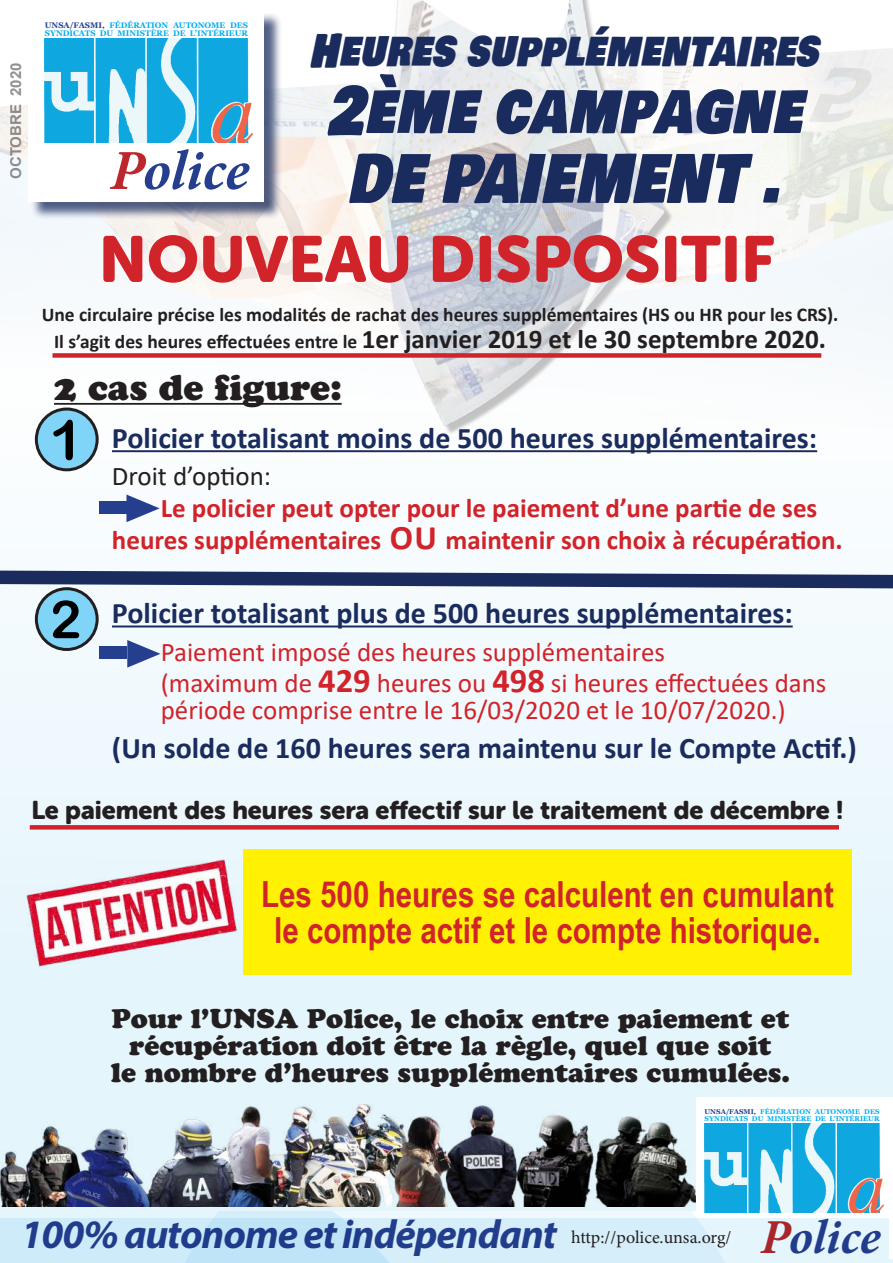
<style>
.page{position:relative;width:893px;height:1263px;background:#fff}
.page>*{position:absolute;margin:0;border:0;box-sizing:border-box;transform-origin:0 0}
.t1{font:italic 65.7px/67.5px "Bowlby One SC";color:#1a2b5d;text-align:center;scale:.8 1}
.t2{font:64.5px "Museo Sans Rounded 900";color:#d1232a}
.t3{font:italic 700 56.7px "Minion Pro";color:#253f8e}
.t4{font:55.5px "Arial Rounded MT Bold";color:#000}
.t5{font:52.5px "Arial Rounded MT Bold";color:#000}
.t6{font:italic 700 48.9px "Minion Pro";color:#253f8e}
.t7{font:italic 45px "Bowlby One SC";color:#1a2b5d;scale:.8 1}
.t8{font:italic 700 40.5px "Myriad Pro";letter-spacing:-.025em;color:#253f8e}
.t9{font:700 36px/36px "Arial Narrow";color:#d1232a;text-align:center}
.t10{font:36px "Cooper Black Std";color:#231f20}
.t11{font:700 30px "Calibri";color:#1a2b5d}
.t12{font:27px/31.5px "Calibri";color:#d1232a}
.t13{font:27px/27px "Cooper Black Std";color:#231f20;text-align:center}
.t14{font:700 27px/32.4px "Calibri";color:#d1232a}
.t15{font:27px "Calibri";color:#231f20}
.t16{font:25.5px "Museo Sans Rounded 900";color:#231f20}
.t17{font:700 19.5px/27px "Calibri";color:#231f20;text-align:center}
.t18{font:18px "Minion Pro";letter-spacing:-.005em;color:#231f20}
.t19{font:700 15px "Arial";color:#231f20}
.t20{font:700 8.1px/8.1px "Georgia Pro";color:#00aeef}
.t21{font:700 7.05px/7.1px "Georgia Pro";color:#00aeef}
.s1{color:#253f8e}
.s2{color:#bc272d}
.s3{font-size:27px}
.s4{font-size:34.5px}
.s5{font-weight:700;font-size:34.5px}
</style>
<div class="page">
<div style="left:0;top:357px;width:893px;height:638px;background:#eef8fd"></div>
<img style="left:0;top:48px;width:893px;height:599px">
<img style="left:359px;top:0;width:346px;height:464px">
<div style="left:0;top:1218px;width:893px;height:45px;background:#e5f5fc"></div>
<hr style="left:889px;top:1100px;width:4px;height:159px;background:#fff">
<div style="left:36px;top:409px;width:61px;height:61px;background:#80d4f7;border-radius:50%"></div>
<div style="left:35px;top:407px;width:64px;height:64px;border:3px solid #231f20;border-radius:50%"></div>
<img style="left:759px;top:1123px;width:124px;height:90px">
<svg style="left:0;top:1210px;width:151px;height:53px;background:#d0ecf9"></svg>
<svg style="left:151px;top:1098px;width:608px;height:165px;fill:#d5eefa"></svg>
<div style="left:31px;top:12px;width:251px;height:208px;background:#1a2b5d;opacity:.75"></div>
<div style="left:28px;top:10px;width:236px;height:191px;background:#fff"></div>
<img style="left:45px;top:38px;width:207px;height:106px">
<div style="left:0;top:1090px;width:695px;height:120px;background:#e5f5fc"></div>
<img style="left:0;top:1104px;width:695px;height:103px">
<hr style="left:54px;top:403px;width:288px;height:2px;background:#231f20">
<hr style="left:112px;top:450px;width:705px;height:2px;background:#1a2b5d">
<div style="left:99px;top:501px;width:27px;height:13px;background:#253f8e"></div>
<svg style="left:126px;top:494px;width:34px;height:28px"></svg>
<div style="left:53px;top:353px;width:768px;height:5px;background:#d1232a"></div>
<div style="left:243px;top:849px;width:608px;height:126px;background:#fff101"></div>
<div style="left:0;top:995px;width:893px;height:101px;background:#e5f5fc"></div>
<hr style="left:112px;top:625px;width:681px;height:2px;background:#1a2b5d">
<div style="left:100px;top:646px;width:27px;height:13px;background:#253f8e"></div>
<svg style="left:127px;top:640px;width:33px;height:28px"></svg>
<div style="left:36px;top:589px;width:61px;height:60px;background:#80d4f7;border-radius:50%"></div>
<div style="left:35px;top:587px;width:64px;height:64px;border:3px solid #231f20;border-radius:50%"></div>
<img style="left:26px;top:859px;width:214px;height:109px">
<svg style="left:30px;top:825px;width:809px;height:4px;background:#d1272e"></svg>
<svg style="left:0;top:564px;width:893px;height:31px"></svg>
<p class="t19" style="left:5px;top:179px;width:117px;rotate:-90deg">OCTOBRE 2020</p>
<p class="t20" style="left:45px;top:22px;width:205px"><span class="s1">UNSA/FASMI,</span> FÉDÉRATION AUTONOME DES<br>SYNDICATS DU MINISTÈRE DE L’INTÉRIEUR</p>
<h3 class="t3" style="left:110px;top:130px;width:145px"><span class="s2">P</span>olice</h3>
<h3 class="t7" style="left:309px;top:18px;width:654px">Heuressupplémentaires</h3>
<h1 class="t1" style="left:326px;top:79px;width:620px">2èmecampagne<br>DEPAIEMENT.</h1>
<h2 class="t2" style="left:99px;top:223px;width:677px">NOUVEAU DISPOSITIF</h2>
<p class="t17" style="left:42px;top:301px;width:798px">Une circulaire précise les modalités de rachat des heures supplémentaires (HS ou HR pour les CRS).<br>Il s’agit des heures effectuées entre le <span class="s3">1er janvier 2019 et le 30 septembre 2020.</span></p>
<h3 class="t10" style="left:54px;top:366px;width:289px">2 cas de figure:</h3>
<h3 class="t11" style="left:112px;top:417px;width:707px">Policier totalisant moins de 500 heures supplémentaires:</h3>
<h3 class="t15" style="left:112px;top:458px;width:161px">Droit d’option:</h3>
<h3 class="t14" style="left:112px;top:491px;width:732px;text-indent:49px">Le policier peut opter pour le paiement d’une partie de ses heures supplémentaires <span class="s4">OU</span> maintenir son choix à récupération.</h3>
<h3 class="t4" style="left:50px;top:407px;width:34px">1</h3>
<h3 class="t5" style="left:50px;top:588px;width:33px">2</h3>
<h3 class="t11" style="left:112px;top:592px;width:682px">Policier totalisant plus de 500 heures supplémentaires:</h3>
<h3 class="t12" style="left:161px;top:635px;width:667px">Paiement imposé des heures supplémentaires<br>(maximum de <span class="s5">429</span> heures ou <span class="s5">498</span> si heures effectuées dans</h3>
<h3 class="t12" style="left:161px;top:694px;width:626px">période comprise entre le 16/03/2020 et le 10/07/2020.)</h3>
<h3 class="t11" style="left:112px;top:727px;width:746px">(Un solde de 160 heures sera maintenu sur le Compte Actif.)</h3>
<h3 class="t16" style="left:31px;top:795px;width:813px">Le paiement des heures sera effectif sur le traitement de décembre !</h3>
<h3 class="t9" style="left:261px;top:875px;width:574px">Les 500 heures se calculent en cumulant le compte actif et le compte historique.</h3>
<h3 class="t13" style="left:111px;top:1005px;width:680px">Pour l’UNSA Police, le choix entre paiement et récupération doit être la règle, quel que soit<br>le nombre d’heures supplémentaires cumulées.</h3>
<p class="t21" style="left:704px;top:1108px;width:177px"><span class="s1">UNSA/FASMI,</span> FÉDÉRATION AUTONOME DES<br>SYNDICATS DU MINISTÈRE DE L’INTÉRIEUR</p>
<h3 class="t8" style="left:21px;top:1208px;width:538px">100% autonome et indépendant</h3>
<p class="t18" style="left:571px;top:1225px;width:162px">http://police.unsa.org/</p>
<h3 class="t6" style="left:760px;top:1202px;width:126px"><span class="s2">P</span>olice</h3>
</div>
